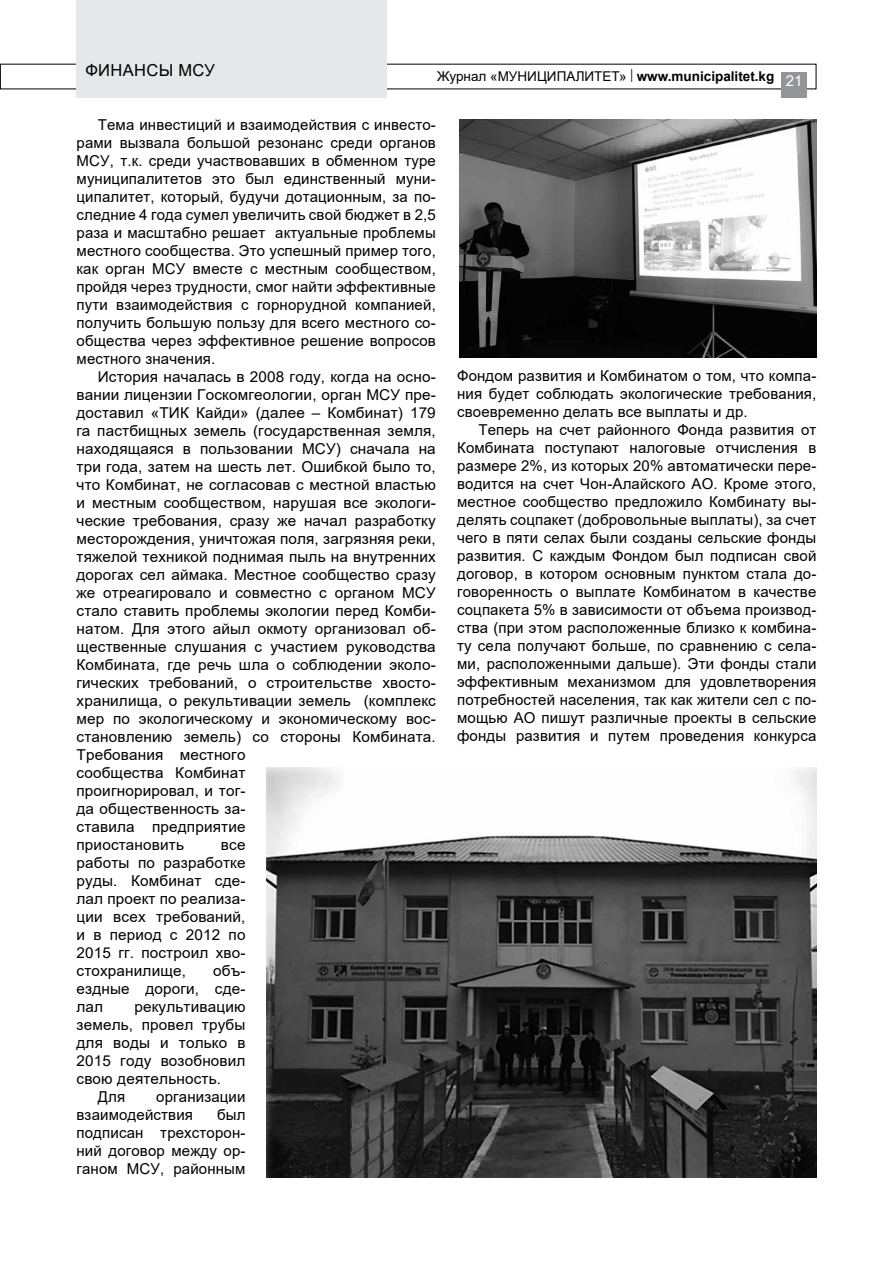
<style>
.page{position:relative;width:893px;height:1263px;background:#fff}
.page>*{position:absolute;margin:0;border:0;box-sizing:border-box;transform-origin:0 0}
.t1{font:16.5px "Arial";letter-spacing:.025em;color:#000}
.t2{font:15px/18px "Arial";letter-spacing:.01em;color:#000;text-align:justify}
.t3{font:15px "Arial";color:#fff}
.t4{font:13.5px "Arial";color:#000}
.s1{font-weight:700}
</style>
<div class="page">
<div style="left:781px;top:72px;width:26px;height:26px;background:#939598"></div>
<div style="left:77px;top:0;width:310px;height:98px;background:#e6e7e8"></div>
<img style="left:459px;top:119px;width:357px;height:238px">
<img style="left:267px;top:767px;width:549px;height:411px">
<p class="t1" style="left:85px;top:59px;width:131px">ФИНАНСЫ МСУ</p>
<p class="t4" style="left:437px;top:67px;width:339px">Журнал «МУНИЦИПАЛИТЕТ» | <span class="s1">www.municipalitet.kg</span></p>
<p class="t3" style="left:786px;top:71px;width:18px">21</p>
<p class="t2" style="left:77px;top:116px;width:361px;text-indent:21px">Тема инвестиций и взаимодействия с инвесто&shy;рами вызвала большой резонанс среди органов МСУ, т.к. среди участвовавших в обменном туре муниципалитетов это был единственный муни&shy;ципалитет, который, будучи дотационным, за по&shy;следние 4 года сумел увеличить свой бюджет в 2,5 раза и масштабно решает актуальные проблемы местного сообщества. Это успешный пример того, как орган МСУ вместе с местным сообществом, пройдя через трудности, смог найти эффективные пути взаимодействия с горнорудной компанией, получить большую пользу для всего местного со&shy;общества через эффективное решение вопросов местного значения.</p>
<p class="t2" style="left:77px;top:368px;width:361px;text-align:left;text-indent:21px">История началась в 2008 году, когда на осно&shy;вании лицензии Госкомгеологии, орган МСУ пре&shy;доставил «ТИК Кайди» (далее – Комбинат) 179 га пастбищных земель (государственная земля, находящаяся в пользовании МСУ) сначала на три года, затем на шесть лет. Ошибкой было то, что Комбинат, не согласовав с местной властью и местным сообществом, нарушая все экологи&shy;ческие требования, сразу же начал разработку месторождения, уничтожая поля, загрязняя реки, тяжелой техникой поднимая пыль на внутренних дорогах сел аймака. Местное сообщество сразу же отреагировало и совместно с органом МСУ стало ставить проблемы экологии перед Комби&shy;натом. Для этого айыл окмоту организовал об&shy;щественные слушания с участием руководства Комбината, где речь шла о соблюдении эколо&shy;гических требований, о строительстве хвосто&shy;хранилища, о рекультивации земель (комплекс мер по экологическому и экономическому вос&shy;становлению земель) со стороны Комбината.<br>Требования местного<br>сообщества Комбинат<br>проигнорировал, и тог-<br>да общественность за-<br>ставила предприятие<br>приостановить</p>
<p class="t2" style="left:77px;top:836px;width:171px;text-indent:144px">все работы по разработке руды. Комбинат сде&shy;лал проект по реализа&shy;ции всех требований, и в период с 2012 по 2015 гг. построил хво&shy;стохранилище,</p>
<p class="t2" style="left:77px;top:962px;width:171px;text-indent:137px">объ&shy;ездные дороги, сде&shy;лал</p>
<p class="t2" style="left:134px;top:998px;width:113px">рекультивацию</p>
<p class="t2" style="left:77px;top:1016px;width:170px">земель, провел трубы</p>
<p class="t2" style="left:77px;top:1034px;width:170px">для воды и только в</p>
<p class="t2" style="left:77px;top:1052px;width:170px">2015 году возобновил</p>
<p class="t2" style="left:77px;top:1070px;width:146px">свою деятельность.</p>
<p class="t2" style="left:98px;top:1088px;width:29px">Для</p>
<p class="t2" style="left:77px;top:1088px;width:171px;text-indent:80px">организации взаимодействия</p>
<p class="t2" style="left:77px;top:1106px;width:171px;text-indent:141px">был подписан трехсторон&shy;ний договор между ор&shy;ганом МСУ, районным</p>
<p class="t2" style="left:457px;top:367px;width:361px">Фондом развития и Комбинатом о том, что компа&shy;ния будет соблюдать экологические требования, своевременно делать все выплаты и др.</p>
<p class="t2" style="left:457px;top:421px;width:361px;text-indent:21px">Теперь на счет районного Фонда развития от Комбината поступают налоговые отчисления в размере 2%, из которых 20% автоматически пере&shy;водится на счет Чон-Алайского АО. Кроме этого, местное сообщество предложило Комбинату вы&shy;делять соцпакет (добровольные выплаты), за счет чего в пяти селах были созданы сельские фонды развития. С каждым Фондом был подписан свой договор, в котором основным пунктом стала до&shy;говоренность о выплате Комбинатом в качестве соцпакета 5% в зависимости от объема производ&shy;ства (при этом расположенные близко к комбина&shy;ту села получают больше, по сравнению с села&shy;ми, расположенными дальше). Эти фонды стали эффективным механизмом для удовлетворения потребностей населения, так как жители сел с по&shy;мощью АО пишут различные проекты в сельские фонды развития и путем проведения конкурса</p>
</div>
